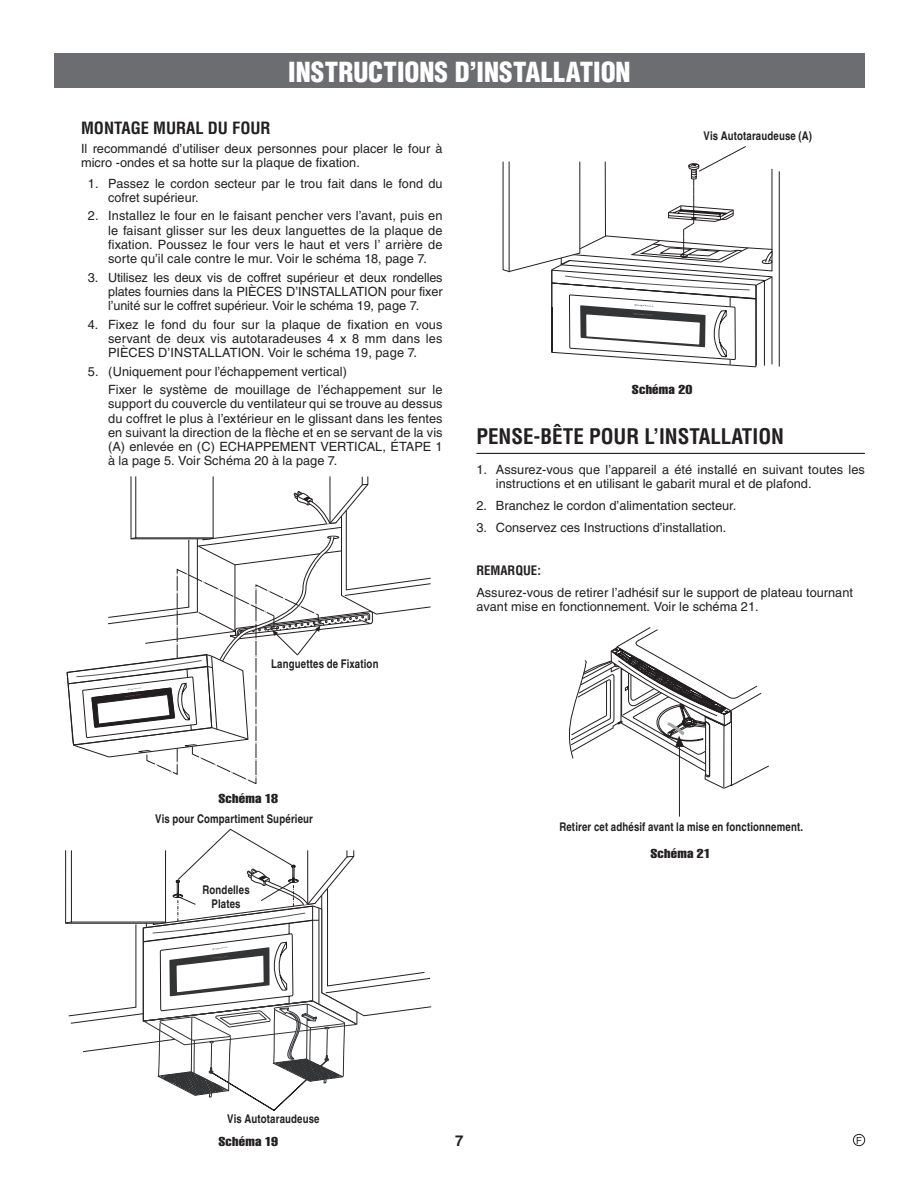
<style>
.page{position:relative;width:919px;height:1188px;background:#fff}
.page>*{position:absolute;margin:0;border:0;box-sizing:border-box;transform-origin:0 0}
.t1{font:900 condensed 27px "Helvetica";color:#fff}
.t2{font:700 condensed 21px "Helvetica";color:#231f20}
.t3{font:700 condensed 16.5px "Helvetica";color:#231f20}
.t4{font:700 15px "Helvetica";color:#231f20}
.t5{font:12.75px/14.2px "Helvetica";color:#231f20}
.t6{font:extra-condensed 12.75px "Helvetica";letter-spacing:.015em;color:#231f20;scale:1.18 1}
.t7{font:700 condensed 12.75px "Helvetica";color:#231f20}
.t8{font:700 12px/14.4px "Helvetica";letter-spacing:.015em;color:#231f20;text-align:center;scale:.8 1}
.t9{font:9.75px "Arial";color:#231f20}
</style>
<div class="page">
<div style="left:852px;top:1134px;width:12px;height:12px;border:1px solid #231f20;border-radius:50%"></div>
<div style="left:54px;top:54px;width:810px;height:34px;background:#6c6d70"></div>
<svg style="left:502px;top:146px;width:278px;height:222px"></svg>
<hr style="left:476px;top:453px;width:388px;height:1px;background:#231f20">
<svg style="left:568px;top:627px;width:201px;height:161px"></svg>
<hr style="left:678px;top:747px;width:1px;height:70px;background:#231f20">
<svg style="left:65px;top:829px;width:366px;height:282px"></svg>
<svg style="left:67px;top:476px;width:363px;height:308px"></svg>
<h1 class="t1" style="left:288px;top:62px;width:343px">INSTRUCTIONS D’INSTALLATION</h1>
<p class="t3" style="left:81px;top:122px;width:191px">MONTAGE MURAL DU FOUR</p>
<p class="t5" style="left:81px;top:142px;width:363px">Il recommandé d’utiliser deux personnes pour placer le four à micro -ondes et sa hotte sur la plaque de fixation.</p>
<p class="t5" style="left:108px;top:177px;width:336px;text-indent:-20px">1. Passez le cordon secteur par le trou fait dans le fond du cofret supérieur.</p>
<p class="t5" style="left:108px;top:210px;width:336px;text-align:justify;text-indent:-20px">2. Installez le four en le faisant pencher vers l’avant, puis en le faisant glisser sur les deux languettes de la plaque de fixation. Poussez le four vers le haut et vers l’ arrière de sorte qu’il cale contre le mur. Voir le schéma 18, page 7.</p>
<p class="t5" style="left:108px;top:271px;width:336px;text-align:justify;text-indent:-20px">3. Utilisez les deux vis de coffret supérieur et deux rondelles plates fournies dans la PIÈCES D’INSTALLATION pour fixer l’unité sur le coffret supérieur. Voir le schéma 19, page 7.</p>
<p class="t5" style="left:108px;top:318px;width:336px;text-align:justify;text-indent:-20px">4. Fixez le fond du four sur la plaque de fixation en vous servant de deux vis autotaradeuses 4 x 8 mm dans les PIÈCES D’INSTALLATION. Voir le schéma 19, page 7.</p>
<p class="t5" style="left:108px;top:363px;width:336px;line-height:18.5px;text-indent:-20px">5. (Uniquement pour l’échappement vertical)<br>Fixer le système de mouillage de l’échappement sur le</p>
<p class="t5" style="left:108px;top:398px;width:336px;text-align:justify">support du couvercle du ventilateur qui se trouve au dessus du coffret le plus à l’extérieur en le glissant dans les fentes en suivant la direction de la flèche et en se servant de la vis (A) enlevée en (C) ECHAPPEMENT VERTICAL, ÉTAPE 1 à la page 5. Voir Schéma 20 à la page 7.</p>
<p class="t8" style="left:271px;top:657px;width:136px">Languettes de Fixation</p>
<p class="t8" style="left:703px;top:130px;width:137px">Vis Autotaraudeuse (A)</p>
<p class="t6" style="left:631px;top:384px;width:53px">Schéma 20</p>
<h2 class="t2" style="left:476px;top:428px;width:309px">PENSE-BÊTE POUR L’INSTALLATION</h2>
<p class="t5" style="left:495px;top:463px;width:370px;text-indent:-19px">1. Assurez-vous que l’appareil a été installé en suivant toutes les instructions et en utilisant le gabarit mural et de plafond.</p>
<p class="t5" style="left:476px;top:499px;width:261px">2. Branchez le cordon d’alimentation secteur.</p>
<p class="t5" style="left:476px;top:521px;width:251px">3. Conservez ces Instructions d’installation.</p>
<p class="t7" style="left:476px;top:566px;width:66px">REMARQUE:</p>
<p class="t5" style="left:476px;top:586px;width:378px">Assurez-vous de retirer l’adhésif sur le support de plateau tournant avant mise en fonctionnement. Voir le schéma 21.</p>
<p class="t6" style="left:218px;top:793px;width:52px">Schéma 18</p>
<p class="t8" style="left:155px;top:812px;width:199px">Vis pour Compartiment Supérieur</p>
<p class="t8" style="left:202px;top:884px;width:60px">Rondelles<br>Plates</p>
<p class="t8" style="left:559px;top:820px;width:306px">Retirer cet adhésif avant la mise en fonctionnement.</p>
<p class="t6" style="left:650px;top:849px;width:53px">Schéma 21</p>
<p class="t8" style="left:227px;top:1112px;width:117px">Vis Autotaraudeuse</p>
<p class="t6" style="left:218px;top:1137px;width:52px">Schéma 19</p>
<p class="t4" style="left:455px;top:1135px;width:10px">7</p>
<p class="t9" style="left:855px;top:1135px;width:7px">F</p>
</div>
